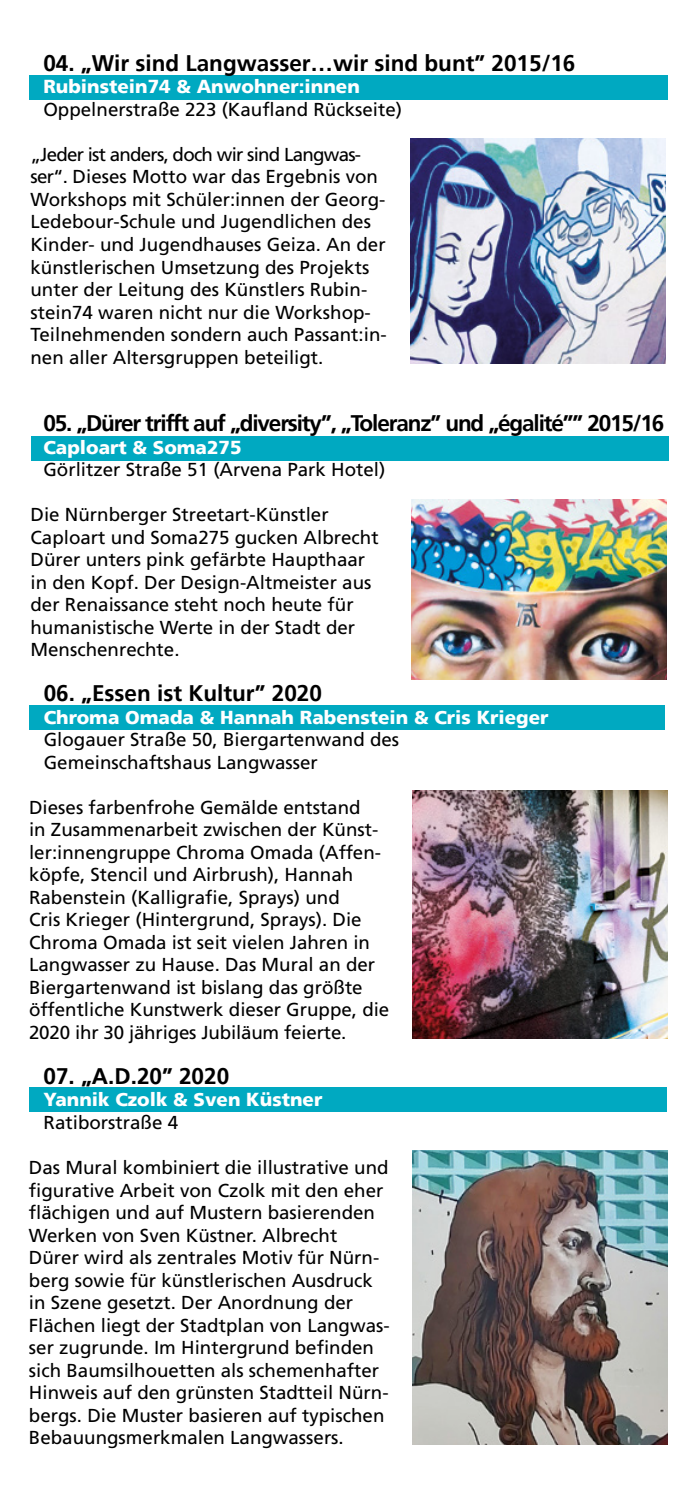
<style>
.page{position:relative;width:695px;height:1489px;background:#fff}
.page>*{position:absolute;margin:0;border:0;box-sizing:border-box;transform-origin:0 0}
.t1{font:700 22.5px "Frutiger";color:#000}
.t2{font:700 22.5px "Frutiger";letter-spacing:-.05em;color:#000}
.t3{font:18.75px/22.5px "Frutiger";color:#000}
.t4{font:900 18.75px "Frutiger";color:#fff}
</style>
<div class="page">
<div style="left:29px;top:705px;width:636px;height:25px;background:#00a9c1"></div>
<div style="left:29px;top:1086px;width:637px;height:25px;background:#00a9c1"></div>
<div style="left:29px;top:75px;width:638px;height:25px;background:#00a9c1"></div>
<div style="left:31px;top:436px;width:637px;height:25px;background:#00a9c1"></div>
<img style="left:412px;top:790px;width:255px;height:248px">
<img style="left:412px;top:1150px;width:255px;height:293px">
<img style="left:410px;top:138px;width:255px;height:225px">
<img style="left:411px;top:499px;width:255px;height:180px">
<p class="t1" style="left:43px;top:50px;width:533px">04. „Wir sind Langwasser…wir sind bunt” 2015/16</p>
<p class="t4" style="left:43px;top:75px;width:318px">Rubinstein74 &amp; Anwohner:innen</p>
<p class="t3" style="left:43px;top:98px;width:360px">Oppelnerstraße 223 (Kaufland Rückseite)</p>
<p class="t3" style="left:30px;top:143px;width:357px">„Jeder ist anders, doch wir sind Langwas&shy;ser“. Dieses Motto war das Ergebnis von Workshops mit Schüler:innen der Georg-Ledebour-Schule und Jugendlichen des Kinder- und Jugendhauses Geiza. An der künstlerischen Umsetzung des Projekts unter der Leitung des Künstlers Rubin&shy;stein74 waren nicht nur die Workshop-Teilnehmenden sondern auch Passant:in&shy;nen aller Altersgruppen beteiligt.</p>
<p class="t2" style="left:43px;top:410px;width:622px">05. „Dürer trifft auf „diversity”, „Toleranz” und „égalité”” 2015/16</p>
<p class="t4" style="left:43px;top:435px;width:200px">Caploart &amp; Soma275</p>
<p class="t3" style="left:43px;top:458px;width:343px">Görlitzer Straße 51 (Arvena Park Hotel)</p>
<p class="t3" style="left:30px;top:503px;width:349px">Die Nürnberger Streetart-Künstler Caploart und Soma275 gucken Albrecht Dürer unters pink gefärbte Haupthaar in den Kopf. Der Design-Altmeister aus der Renaissance steht noch heute für humanistische Werte in der Stadt der Menschenrechte.</p>
<p class="t1" style="left:44px;top:680px;width:279px">06. „Essen ist Kultur” 2020</p>
<p class="t4" style="left:44px;top:705px;width:506px">Chroma Omada &amp; Hannah Rabenstein &amp; Cris Krieger</p>
<p class="t3" style="left:44px;top:728px;width:357px">Glogauer Straße 50, Biergartenwand des<br>Gemeinschaftshaus Langwasser</p>
<p class="t3" style="left:29px;top:795px;width:361px">Dieses farbenfrohe Gemälde entstand<br>in Zusammenarbeit zwischen der Künst&shy;ler:innengruppe Chroma Omada (Affen&shy;köpfe, Stencil und Airbrush), Hannah Rabenstein (Kalligrafie, Sprays) und<br>Cris Krieger (Hintergrund, Sprays). Die Chroma Omada ist seit vielen Jahren in Langwasser zu Hause. Das Mural an der Biergartenwand ist bislang das größte öffentliche Kunstwerk dieser Gruppe, die 2020 ihr 30 jähriges Jubiläum feierte.</p>
<p class="t1" style="left:44px;top:1062px;width:187px">07. „A.D.20” 2020</p>
<p class="t4" style="left:44px;top:1088px;width:280px">Yannik Czolk &amp; Sven Küstner</p>
<p class="t3" style="left:44px;top:1110px;width:136px">Ratiborstraße 4</p>
<p class="t3" style="left:29px;top:1155px;width:362px">Das Mural kombiniert die illustrative und figurative Arbeit von Czolk mit den eher flächigen und auf Mustern basierenden Werken von Sven Küstner. Albrecht Dürer wird als zentrales Motiv für Nürn&shy;berg sowie für künstlerischen Ausdruck in Szene gesetzt. Der Anordnung der Flächen liegt der Stadtplan von Langwas&shy;ser zugrunde. Im Hintergrund befinden sich Baumsilhouetten als schemenhafter Hinweis auf den grünsten Stadtteil Nürn&shy;bergs. Die Muster basieren auf typischen Bebauungsmerkmalen Langwassers.</p>
</div>
